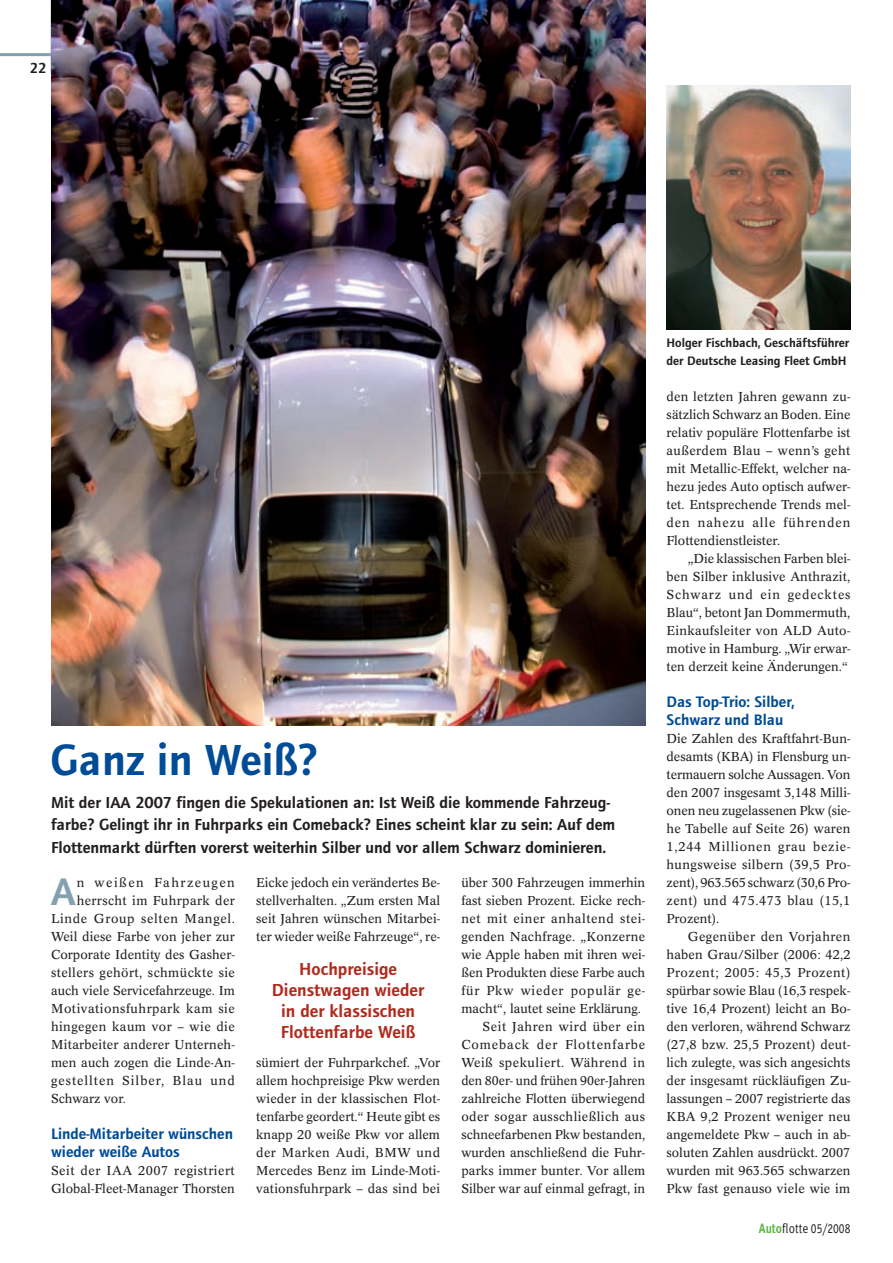
<style>
.page{position:relative;width:893px;height:1263px;background:#fff}
.page>*{position:absolute;margin:0;border:0;box-sizing:border-box;transform-origin:0 0}
.t1{font:600 45px "Foundry Journal";color:#014c97}
.t2{font:600 39.75px "Foundry Journal";color:#83a1b0}
.t3{font:600 18px/21px "Foundry Journal";color:#b02b1e;text-align:center}
.t4{font:600 16.5px/22.5px "Foundry Journal";color:#231f20}
.t5{font:600 15.75px/18px "Foundry Journal";color:#014c97}
.t6{font:600 15px "Foundry Journal";color:#231f20}
.t7{font:13.5px "Officina Sans Std";color:#231f20;scale:.85 1}
.t8{font:12.75px/18px "Concorde BQ";letter-spacing:.005em;color:#231f20;text-align:justify}
.t9{font:12.75px "Concorde BQ";letter-spacing:.03em;color:#231f20}
.t10{font:12.75px "Concorde BQ";letter-spacing:.04em;color:#231f20}
.t11{font:600 12.75px/18px "Foundry Journal";color:#231f20}
.t12{font:12.75px "Concorde BQ";letter-spacing:.045em;color:#231f20}
.t13{font:12.75px "Concorde BQ";letter-spacing:.025em;color:#231f20}
.t14{font:12.75px "Concorde BQ";letter-spacing:.075em;color:#231f20}
.t15{font:12.75px "Concorde BQ";letter-spacing:.05em;color:#231f20}
.t16{font:12.75px "Concorde BQ";letter-spacing:.07em;color:#231f20}
.t17{font:12.75px "Concorde BQ";letter-spacing:.035em;color:#231f20}
.t18{font:12.75px "Concorde BQ";letter-spacing:.06em;color:#231f20}
.t19{font:12.75px "Concorde BQ";letter-spacing:.115em;color:#231f20}
.s1{font-family:"Meta OT";font-weight:700;color:#60b745}
.s2{font-family:"Meta OT"}
</style>
<div class="page">
<hr style="left:0;top:53px;width:141px;height:3px;background:#83a1b0">
<img style="left:51px;top:0;width:594px;height:725px">
<img style="left:666px;top:85px;width:184px;height:244px">
<p class="t6" style="left:30px;top:59px;width:18px">22</p>
<h1 class="t1" style="left:51px;top:734px;width:269px">Ganz in Weiß?</h1>
<p class="t4" style="left:51px;top:791px;width:566px">Mit der IAA 2007 fingen die Spekulationen an: Ist Weiß die kommende Fahrzeug&shy;farbe? Gelingt ihr in Fuhrparks ein Comeback? Eines scheint klar zu sein: Auf dem<br>Flottenmarkt dürften vorerst weiterhin Silber und vor allem Schwarz dominieren.</p>
<h2 class="t2" style="left:51px;top:869px;width:26px">A</h2>
<p class="t19" style="left:77px;top:875px;width:160px">n weißen Fahrzeugen</p>
<p class="t9" style="left:77px;top:893px;width:160px">herrscht im Fuhrpark der</p>
<p class="t15" style="left:51px;top:911px;width:185px">Linde Group selten Mangel.</p>
<p class="t8" style="left:51px;top:928px;width:185px">Weil diese Farbe von jeher zur</p>
<p class="t8" style="left:51px;top:946px;width:185px">Corporate Identity des Gasher-</p>
<p class="t9" style="left:51px;top:965px;width:185px">stellers gehört, schmückte sie</p>
<p class="t8" style="left:51px;top:982px;width:185px">auch viele Servicefahrzeuge. Im</p>
<p class="t10" style="left:51px;top:1001px;width:185px">Motivationsfuhrpark kam sie</p>
<p class="t17" style="left:51px;top:1019px;width:185px">hingegen kaum vor – wie die</p>
<p class="t8" style="left:51px;top:1036px;width:185px">Mitarbeiter anderer Unterneh-</p>
<p class="t8" style="left:51px;top:1054px;width:185px">men auch zogen die Linde-An-</p>
<p class="t14" style="left:51px;top:1073px;width:185px">gestellten Silber, Blau und</p>
<p class="t8" style="left:51px;top:1090px;width:77px">Schwarz vor.</p>
<p class="t5" style="left:51px;top:1125px;width:183px">Linde-Mitarbeiter wünschen wieder weiße Autos</p>
<p class="t8" style="left:51px;top:1162px;width:185px">Seit der IAA 2007 registriert<br>Global-Fleet-Manager Thorsten</p>
<p class="t8" style="left:256px;top:874px;width:185px">Eicke jedoch ein verändertes Be&shy;stellverhalten. „Zum ersten Mal seit Jahren wünschen Mitarbei&shy;ter wieder weiße Fahrzeuge“, re-</p>
<h3 class="t3" style="left:272px;top:958px;width:154px">Hochpreisige<br>Dienstwagen wieder in der klassischen<br>Flottenfarbe Weiß</h3>
<p class="t8" style="left:256px;top:1054px;width:185px">sümiert der Fuhrparkchef. „Vor allem hochpreisige Pkw werden wieder in der klassischen Flot&shy;tenfarbe geordert.“ Heute gibt es knapp 20 weiße Pkw vor allem der Marken Audi, BMW und Mercedes Benz im Linde-Moti&shy;vationsfuhrpark – das sind bei</p>
<p class="t8" style="left:461px;top:874px;width:185px">über 300 Fahrzeugen immerhin</p>
<p class="t8" style="left:461px;top:892px;width:185px">fast sieben Prozent. Eicke rech-</p>
<p class="t12" style="left:461px;top:911px;width:185px">net mit einer anhaltend stei-</p>
<p class="t13" style="left:461px;top:929px;width:185px">genden Nachfrage. „Konzerne</p>
<p class="t8" style="left:461px;top:946px;width:185px">wie Apple haben mit ihren wei-</p>
<p class="t8" style="left:461px;top:964px;width:185px">ßen Produkten diese Farbe auch</p>
<p class="t18" style="left:461px;top:983px;width:185px">für Pkw wieder populär ge-</p>
<p class="t8" style="left:461px;top:1000px;width:181px">macht“, lautet seine Erklärung.</p>
<p class="t10" style="left:483px;top:1019px;width:164px">Seit Jahren wird über ein</p>
<p class="t16" style="left:461px;top:1037px;width:185px">Comeback der Flottenfarbe</p>
<p class="t10" style="left:461px;top:1055px;width:185px">Weiß spekuliert. Während in</p>
<p class="t8" style="left:461px;top:1072px;width:185px">den 80er- und frühen 90er-Jahren</p>
<p class="t8" style="left:461px;top:1090px;width:185px">zahlreiche Flotten überwiegend</p>
<p class="t9" style="left:461px;top:1109px;width:185px">oder sogar ausschließlich aus</p>
<p class="t8" style="left:461px;top:1126px;width:185px">schneefarbenen Pkw bestanden,</p>
<p class="t8" style="left:461px;top:1144px;width:185px">wurden anschließend die Fuhr-</p>
<p class="t8" style="left:461px;top:1162px;width:186px">parks immer bunter. Vor allem</p>
<p class="t8" style="left:461px;top:1180px;width:185px">Silber war auf einmal gefragt, in</p>
<p class="t11" style="left:666px;top:334px;width:184px">Holger Fischbach, Geschäftsführer der Deutsche Leasing Fleet GmbH</p>
<p class="t8" style="left:666px;top:388px;width:186px">den letzten Jahren gewann zu&shy;sätzlich Schwarz an Boden. Eine relativ populäre Flottenfarbe ist außerdem Blau – wenn’s geht mit Metallic-Effekt, welcher na&shy;hezu jedes Auto optisch aufwer&shy;tet. Entsprechende Trends mel&shy;den nahezu alle führenden Flottendienstleister.</p>
<p class="t8" style="left:666px;top:550px;width:185px;text-indent:21px">„Die klassischen Farben blei&shy;ben Silber inklusive Anthrazit, Schwarz und ein gedecktes Blau“, betont Jan Dommermuth, Einkaufsleiter von ALD Auto&shy;motive in Hamburg. „Wir erwar&shy;ten derzeit keine Änderungen.“</p>
<p class="t5" style="left:666px;top:693px;width:130px">Das Top-Trio: Silber,<br>Schwarz und Blau</p>
<p class="t8" style="left:666px;top:730px;width:185px">Die Zahlen des Kraftfahrt-Bun&shy;desamts (KBA) in Flensburg un&shy;termauern solche Aussagen. Von den 2007 insgesamt 3,148 Milli&shy;onen neu zugelassenen Pkw (sie&shy;he Tabelle auf Seite 26) waren 1,244 Millionen grau bezie&shy;hungsweise silbern (39,5 Pro&shy;zent), 963.565 schwarz (30,6 Pro&shy;zent) und 475.473 blau (15,1<br>Prozent).</p>
<p class="t8" style="left:666px;top:928px;width:186px;text-indent:21px">Gegenüber den Vorjahren haben Grau/Silber (2006: 42,2<br>Prozent; 2005: 45,3 Prozent) spürbar sowie Blau (16,3 respek&shy;tive 16,4 Prozent) leicht an Bo&shy;den verloren, während Schwarz (27,8 bzw. 25,5 Prozent) deut&shy;lich zulegte, was sich angesichts der insgesamt rückläufigen Zu&shy;lassungen – 2007 registrierte das KBA 9,2 Prozent weniger neu angemeldete Pkw – auch in ab&shy;soluten Zahlen ausdrückt. 2007 wurden mit 963.565 schwarzen Pkw fast genauso viele wie im</p>
<p class="t7" style="left:759px;top:1221px;width:109px"><span class="s1">Auto</span><span class="s2">flotte</span> 05/2008</p>
</div>
